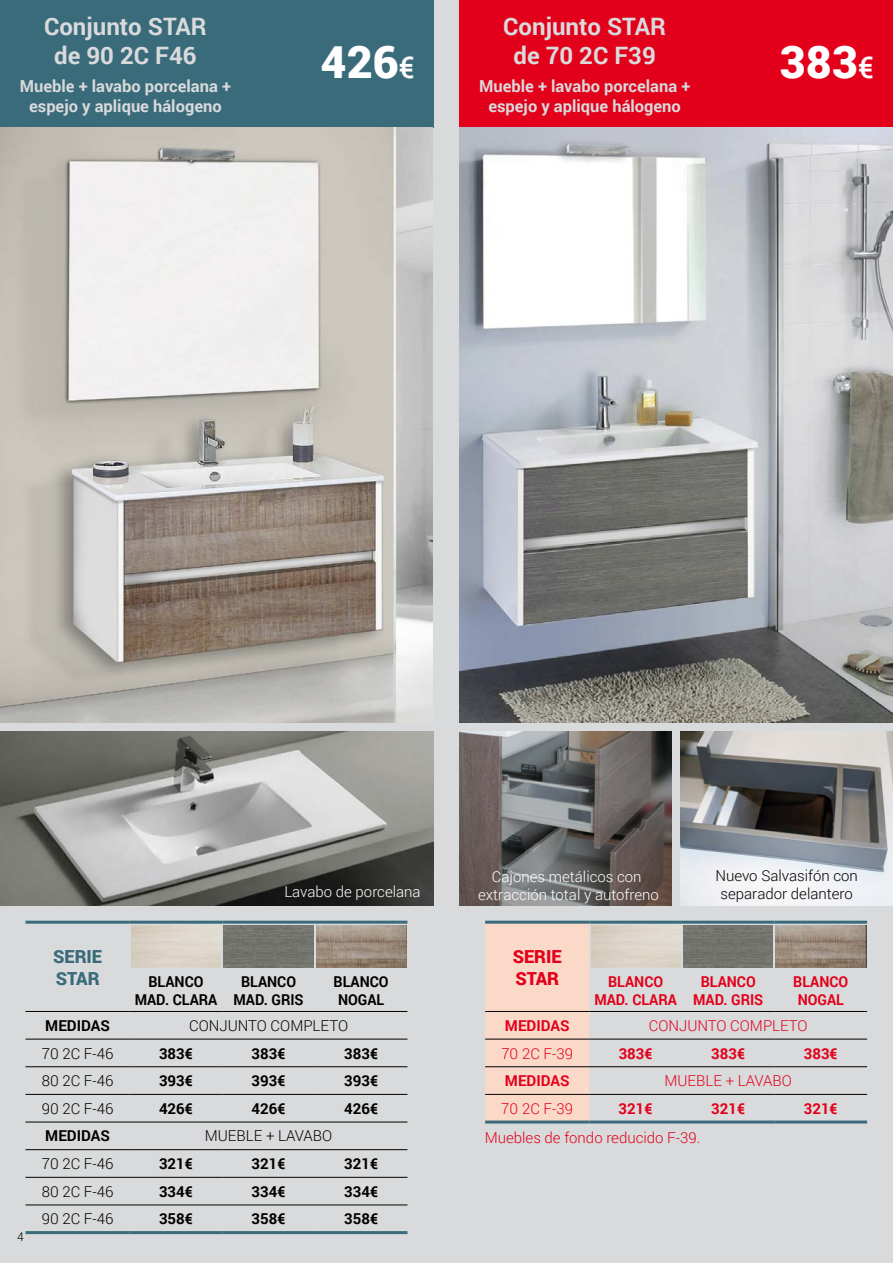
<style>
.page{position:relative;width:893px;height:1263px;background:#d9dadb}
.page>*{position:absolute;margin:0;border:0;box-sizing:border-box;transform-origin:0 0}
.t1{font:900 45px "Roboto";color:#fff}
.t2{font:700 24px/28.8px "Roboto";color:#d9dadb;text-align:center}
.t3{font:900 18px/21.6px "Roboto";color:#3a6b7b}
.t4{font:900 18px/21.6px "Roboto";color:#e2001a}
.t5{font:700 16.5px/19.8px "Roboto";color:#d9dadb;text-align:center}
.t6{font:300 15px/18px "Roboto";color:#000;text-align:center}
.t7{font:700 15px "Roboto";color:#000}
.t8{font:300 15px "Roboto";color:#e2001a}
.t9{font:300 15px/18px "Roboto";color:#fff;text-align:center}
.t10{font:700 15px/18px "Roboto";color:#000;text-align:center;scale:.95 1}
.t11{font:700 15px/18px "Roboto";color:#e2001a;text-align:center;scale:.95 1}
.t12{font:700 15px "Roboto";color:#e2001a}
.t13{font:300 12px "Roboto";color:#000}
.s1{font-weight:500;font-size:30px}
</style>
<div class="page">
<div style="left:0;top:0;width:434px;height:128px;background:#3a6b7b"></div>
<div style="left:459px;top:0;width:434px;height:128px;background:#e2001a"></div>
<img style="left:459px;top:128px;width:434px;height:595px">
<img style="left:0;top:128px;width:433px;height:595px">
<svg style="left:26px;top:1038px;width:104px;height:167px"></svg>
<hr style="left:26px;top:921px;width:104px;height:3px;background:#3a6b7b">
<hr style="left:130px;top:921px;width:92px;height:3px;background:#3a6b7b">
<hr style="left:222px;top:921px;width:93px;height:3px;background:#3a6b7b">
<hr style="left:315px;top:921px;width:92px;height:3px;background:#3a6b7b">
<hr style="left:26px;top:1011px;width:104px;height:1px;background:#000">
<hr style="left:130px;top:1011px;width:92px;height:1px;background:#000">
<hr style="left:222px;top:1011px;width:93px;height:1px;background:#000">
<hr style="left:315px;top:1011px;width:92px;height:1px;background:#000">
<hr style="left:26px;top:1039px;width:104px;height:1px;background:#000">
<hr style="left:130px;top:1039px;width:92px;height:1px;background:#000">
<hr style="left:222px;top:1039px;width:93px;height:1px;background:#000">
<hr style="left:315px;top:1039px;width:92px;height:1px;background:#000">
<hr style="left:26px;top:1066px;width:104px;height:1px;background:#000">
<hr style="left:130px;top:1066px;width:92px;height:1px;background:#000">
<hr style="left:222px;top:1066px;width:93px;height:1px;background:#000">
<hr style="left:315px;top:1066px;width:92px;height:1px;background:#000">
<hr style="left:26px;top:1094px;width:104px;height:1px;background:#000">
<hr style="left:130px;top:1094px;width:92px;height:1px;background:#000">
<hr style="left:222px;top:1094px;width:93px;height:1px;background:#000">
<hr style="left:315px;top:1094px;width:92px;height:1px;background:#000">
<hr style="left:26px;top:1122px;width:104px;height:1px;background:#000">
<hr style="left:26px;top:1149px;width:104px;height:1px;background:#000">
<hr style="left:26px;top:1177px;width:104px;height:1px;background:#000">
<hr style="left:26px;top:1205px;width:104px;height:1px;background:#000">
<hr style="left:130px;top:1122px;width:92px;height:1px;background:#000">
<hr style="left:222px;top:1122px;width:93px;height:1px;background:#000">
<hr style="left:315px;top:1122px;width:92px;height:1px;background:#000">
<hr style="left:130px;top:1149px;width:92px;height:1px;background:#000">
<hr style="left:222px;top:1149px;width:93px;height:1px;background:#000">
<hr style="left:315px;top:1149px;width:92px;height:1px;background:#000">
<hr style="left:130px;top:1177px;width:92px;height:1px;background:#000">
<hr style="left:222px;top:1177px;width:93px;height:1px;background:#000">
<hr style="left:315px;top:1177px;width:92px;height:1px;background:#000">
<hr style="left:130px;top:1205px;width:92px;height:1px;background:#000">
<hr style="left:222px;top:1205px;width:93px;height:1px;background:#000">
<hr style="left:315px;top:1205px;width:92px;height:1px;background:#000">
<hr style="left:130px;top:1231px;width:92px;height:3px;background:#3a6b7b">
<hr style="left:222px;top:1231px;width:93px;height:3px;background:#3a6b7b">
<hr style="left:315px;top:1231px;width:92px;height:3px;background:#3a6b7b">
<hr style="left:26px;top:1231px;width:104px;height:3px;background:#3a6b7b">
<img style="left:131px;top:925px;width:90px;height:42px">
<img style="left:316px;top:925px;width:90px;height:42px">
<div style="left:485px;top:924px;width:104px;height:196px;background:#fbd9c9"></div>
<hr style="left:485px;top:921px;width:104px;height:3px;background:#3a6b7b">
<hr style="left:589px;top:921px;width:93px;height:3px;background:#3a6b7b">
<hr style="left:682px;top:921px;width:92px;height:3px;background:#3a6b7b">
<hr style="left:774px;top:921px;width:93px;height:3px;background:#3a6b7b">
<hr style="left:485px;top:1011px;width:104px;height:1px;background:#000">
<hr style="left:589px;top:1011px;width:93px;height:1px;background:#000">
<hr style="left:682px;top:1011px;width:92px;height:1px;background:#000">
<hr style="left:774px;top:1011px;width:93px;height:1px;background:#000">
<hr style="left:485px;top:1039px;width:104px;height:1px;background:#000">
<hr style="left:589px;top:1039px;width:93px;height:1px;background:#000">
<hr style="left:682px;top:1039px;width:92px;height:1px;background:#000">
<hr style="left:774px;top:1039px;width:93px;height:1px;background:#000">
<hr style="left:485px;top:1066px;width:104px;height:1px;background:#000">
<hr style="left:485px;top:1094px;width:104px;height:1px;background:#000">
<hr style="left:589px;top:1066px;width:93px;height:1px;background:#000">
<hr style="left:682px;top:1066px;width:92px;height:1px;background:#000">
<hr style="left:774px;top:1066px;width:93px;height:1px;background:#000">
<hr style="left:589px;top:1094px;width:93px;height:1px;background:#000">
<hr style="left:682px;top:1094px;width:92px;height:1px;background:#000">
<hr style="left:774px;top:1094px;width:93px;height:1px;background:#000">
<hr style="left:485px;top:1120px;width:104px;height:3px;background:#3a6b7b">
<hr style="left:589px;top:1120px;width:93px;height:3px;background:#3a6b7b">
<hr style="left:682px;top:1120px;width:92px;height:3px;background:#3a6b7b">
<hr style="left:774px;top:1120px;width:93px;height:3px;background:#3a6b7b">
<img style="left:591px;top:925px;width:89px;height:42px">
<img style="left:776px;top:925px;width:90px;height:42px">
<img style="left:0;top:731px;width:434px;height:175px">
<img style="left:459px;top:731px;width:213px;height:175px">
<img style="left:680px;top:731px;width:213px;height:175px">
<h2 class="t2" style="left:44px;top:11px;width:164px">Conjunto STAR de 90 2C F46</h2>
<p class="t5" style="left:20px;top:76px;width:213px">Mueble + lavabo porcelana + espejo y aplique hálogeno</p>
<h2 class="t2" style="left:503px;top:11px;width:164px">Conjunto STAR de 70 2C F39</h2>
<p class="t5" style="left:479px;top:76px;width:213px">Mueble + lavabo porcelana + espejo y aplique hálogeno</p>
<h1 class="t1" style="left:321px;top:30px;width:96px">426<span class="s1">€</span></h1>
<h1 class="t1" style="left:780px;top:30px;width:96px">383<span class="s1">€</span></h1>
<p class="t9" style="left:284px;top:882px;width:138px">Lavabo de porcelana</p>
<p class="t9" style="left:478px;top:867px;width:182px">Cajones metálicos con extracción total y autofreno</p>
<p class="t6" style="left:715px;top:867px;width:144px">Nuevo Salvasifón con separador delantero</p>
<p class="t13" style="left:17px;top:1228px;width:8px">4</p>
<p class="t3" style="left:53px;top:945px;width:51px">SERIE<br>STAR</p>
<p class="t10" style="left:135px;top:972px;width:88px">BLANCO<br>MAD. CLARA</p>
<p class="t10" style="left:234px;top:972px;width:75px">BLANCO<br>MAD. GRIS</p>
<p class="t10" style="left:334px;top:972px;width:59px;text-align:left">BLANCO<br>NOGAL</p>
<p class="t7" style="left:45px;top:1015px;width:66px">MEDIDAS</p>
<p class="t6" style="left:189px;top:1016px;width:160px">CONJUNTO COMPLETO</p>
<p class="t6" style="left:42px;top:1044px;width:73px">70 2C F-46</p>
<p class="t7" style="left:159px;top:1043px;width:36px">383€</p>
<p class="t7" style="left:252px;top:1043px;width:36px">383€</p>
<p class="t7" style="left:344px;top:1043px;width:36px">383€</p>
<p class="t6" style="left:42px;top:1071px;width:73px">80 2C F-46</p>
<p class="t7" style="left:159px;top:1070px;width:36px">393€</p>
<p class="t7" style="left:252px;top:1070px;width:36px">393€</p>
<p class="t7" style="left:344px;top:1070px;width:36px">393€</p>
<p class="t6" style="left:42px;top:1099px;width:73px">90 2C F-46</p>
<p class="t7" style="left:159px;top:1098px;width:36px">426€</p>
<p class="t7" style="left:252px;top:1098px;width:36px">426€</p>
<p class="t7" style="left:344px;top:1098px;width:36px">426€</p>
<p class="t7" style="left:45px;top:1125px;width:66px">MEDIDAS</p>
<p class="t6" style="left:205px;top:1127px;width:129px">MUEBLE + LAVABO</p>
<p class="t6" style="left:42px;top:1154px;width:73px">70 2C F-46</p>
<p class="t7" style="left:159px;top:1153px;width:36px">321€</p>
<p class="t7" style="left:252px;top:1153px;width:36px">321€</p>
<p class="t7" style="left:344px;top:1153px;width:36px">321€</p>
<p class="t6" style="left:42px;top:1182px;width:73px">80 2C F-46</p>
<p class="t7" style="left:159px;top:1181px;width:36px">334€</p>
<p class="t7" style="left:252px;top:1181px;width:36px">334€</p>
<p class="t7" style="left:344px;top:1181px;width:36px">334€</p>
<p class="t6" style="left:42px;top:1209px;width:73px">90 2C F-46</p>
<p class="t7" style="left:159px;top:1208px;width:36px">358€</p>
<p class="t7" style="left:252px;top:1208px;width:36px">358€</p>
<p class="t7" style="left:344px;top:1208px;width:36px">358€</p>
<p class="t4" style="left:513px;top:945px;width:51px">SERIE<br>STAR</p>
<p class="t11" style="left:594px;top:972px;width:88px">BLANCO<br>MAD. CLARA</p>
<p class="t11" style="left:693px;top:972px;width:75px">BLANCO<br>MAD. GRIS</p>
<p class="t11" style="left:793px;top:972px;width:59px;text-align:left">BLANCO<br>NOGAL</p>
<p class="t12" style="left:505px;top:1015px;width:66px">MEDIDAS</p>
<p class="t8" style="left:649px;top:1015px;width:160px">CONJUNTO COMPLETO</p>
<p class="t8" style="left:501px;top:1043px;width:73px">70 2C F-39</p>
<p class="t12" style="left:619px;top:1043px;width:36px">383€</p>
<p class="t12" style="left:711px;top:1043px;width:36px">383€</p>
<p class="t12" style="left:804px;top:1043px;width:36px">383€</p>
<p class="t12" style="left:505px;top:1070px;width:66px">MEDIDAS</p>
<p class="t8" style="left:664px;top:1070px;width:129px">MUEBLE + LAVABO</p>
<p class="t8" style="left:501px;top:1098px;width:73px">70 2C F-39</p>
<p class="t12" style="left:619px;top:1098px;width:36px">321€</p>
<p class="t12" style="left:711px;top:1098px;width:36px">321€</p>
<p class="t12" style="left:804px;top:1098px;width:36px">321€</p>
<p class="t8" style="left:485px;top:1127px;width:217px">Muebles de fondo reducido F-39.</p>
</div>
